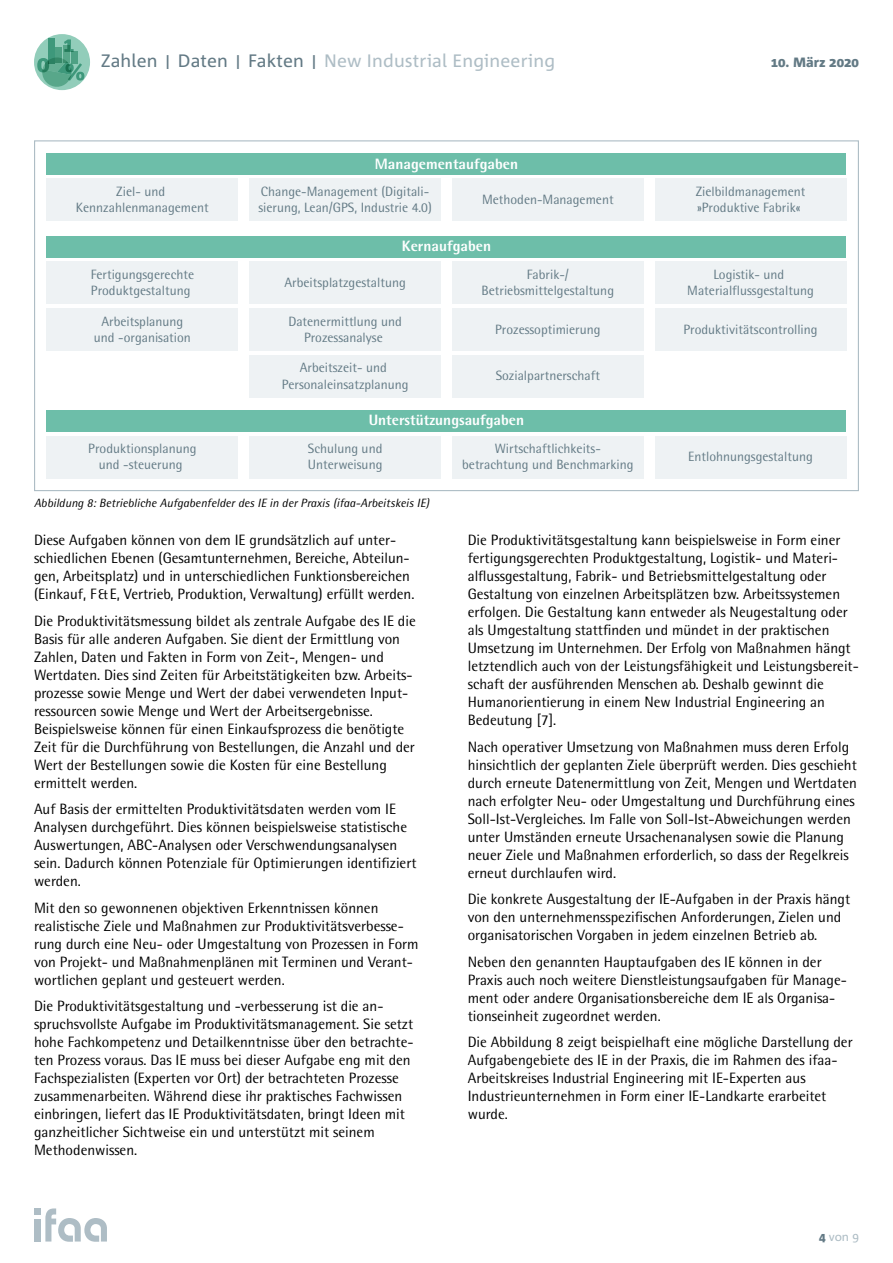
<style>
.page{position:relative;width:893px;height:1263px;background:#fff}
.page>*{position:absolute;margin:0;border:0;box-sizing:border-box;transform-origin:0 0}
.t1{font:18px "Corpid C1";letter-spacing:.01em;color:#aebdc5}
.t2{font:15px/18px "Rotis Semi Sans";color:#000}
.t3{font:800 15px "Rotis Semi Sans";color:#fff}
.t4{font:13.5px/16.2px "Rotis Semi Sans";color:#637a85;text-align:center}
.t5{font:800 13.5px "Corpid C1";color:#637a85}
.t6{font:italic 12px "Rotis Semi Sans";letter-spacing:.005em;color:#000}
.t7{font:12px "Corpid C1";color:#aebdc5}
.s1{color:#637a85}
.s2{font-size:14.4px;color:#637a85}
.s3{font-weight:800;color:#637a85}
</style>
<div class="page">
<div style="left:34px;top:34px;width:56px;height:56px;background:#92cdba;border-radius:50%"></div>
<div style="left:49px;top:38px;width:6px;height:25px;background:#3e987b"></div>
<svg style="left:37px;top:39px;width:47px;height:49px"></svg>
<div style="left:34px;top:1218px;width:6px;height:23px;background:#aebdc5"></div>
<div style="left:34px;top:1208px;width:6px;height:7px;background:#aebdc5"></div>
<svg style="left:45px;top:1208px;width:62px;height:34px"></svg>
<div style="left:47px;top:153px;width:799px;height:21px;background:#6dbea9"></div>
<div style="left:47px;top:236px;width:799px;height:21px;background:#6dbea9"></div>
<div style="left:47px;top:410px;width:799px;height:22px;background:#6dbea9"></div>
<div style="left:249px;top:179px;width:192px;height:42px;background:#eef2f4"></div>
<div style="left:249px;top:261px;width:192px;height:43px;background:#eef2f4"></div>
<div style="left:249px;top:308px;width:192px;height:43px;background:#eef2f4"></div>
<div style="left:249px;top:355px;width:192px;height:43px;background:#eef2f4"></div>
<div style="left:249px;top:436px;width:192px;height:42px;background:#eef2f4"></div>
<div style="left:47px;top:179px;width:191px;height:42px;background:#eef2f4"></div>
<div style="left:47px;top:261px;width:191px;height:43px;background:#eef2f4"></div>
<div style="left:47px;top:308px;width:191px;height:43px;background:#eef2f4"></div>
<div style="left:47px;top:436px;width:191px;height:42px;background:#eef2f4"></div>
<div style="left:452px;top:179px;width:191px;height:42px;background:#eef2f4"></div>
<div style="left:452px;top:261px;width:191px;height:43px;background:#eef2f4"></div>
<div style="left:452px;top:308px;width:191px;height:43px;background:#eef2f4"></div>
<div style="left:452px;top:436px;width:191px;height:42px;background:#eef2f4"></div>
<div style="left:452px;top:355px;width:191px;height:43px;background:#eef2f4"></div>
<div style="left:655px;top:179px;width:191px;height:42px;background:#eef2f4"></div>
<div style="left:655px;top:261px;width:191px;height:43px;background:#eef2f4"></div>
<div style="left:655px;top:308px;width:191px;height:43px;background:#eef2f4"></div>
<div style="left:655px;top:436px;width:191px;height:42px;background:#eef2f4"></div>
<p class="t1" style="left:101px;top:50px;width:455px"><span class="s1">Zahlen</span> <span class="s2">|</span> <span class="s1">Daten</span> <span class="s2">|</span> <span class="s1">Fakten</span> <span class="s2">|</span> New Industrial Engineering</p>
<p class="t5" style="left:771px;top:53px;width:90px">10. März 2020</p>
<p class="t3" style="left:375px;top:154px;width:145px">Managementaufgaben</p>
<p class="t4" style="left:76px;top:183px;width:134px">Ziel- und<br>Kennzahlenmanagement</p>
<p class="t4" style="left:258px;top:183px;width:175px;text-align:left">Change-Management (Digitali&shy;sierung, Lean/GPS, Industrie 4.0)</p>
<p class="t4" style="left:482px;top:191px;width:133px">Methoden-Management</p>
<p class="t3" style="left:402px;top:237px;width:91px">Kernaufgaben</p>
<p class="t4" style="left:91px;top:266px;width:105px;text-align:left">Fertigungsgerechte<br>Produktgestaltung</p>
<p class="t4" style="left:284px;top:274px;width:123px">Arbeitsplatzgestaltung</p>
<p class="t4" style="left:482px;top:266px;width:134px">Fabrik-/<br>Betriebsmittelgestaltung</p>
<p class="t4" style="left:94px;top:313px;width:98px">Arbeitsplanung und -organisation</p>
<p class="t4" style="left:288px;top:313px;width:115px">Datenermittlung und<br>Prozessanalyse</p>
<p class="t4" style="left:495px;top:321px;width:107px">Prozessoptimierung</p>
<p class="t4" style="left:282px;top:360px;width:128px">Arbeitszeit- und<br>Personaleinsatzplanung</p>
<p class="t4" style="left:496px;top:368px;width:106px">Sozialpartnerschaft</p>
<p class="t3" style="left:369px;top:411px;width:157px">Unterstützungsaufgaben</p>
<p class="t4" style="left:88px;top:440px;width:110px">Produktionsplanung und -steuerung</p>
<p class="t4" style="left:308px;top:440px;width:76px;text-align:left">Schulung und<br>Unterweisung</p>
<p class="t4" style="left:462px;top:440px;width:173px">Wirtschaftlichkeits&shy;betrachtung und Benchmarking</p>
<p class="t6" style="left:34px;top:495px;width:397px">Abbildung 8: Betriebliche Aufgabenfelder des IE in der Praxis (ifaa-Arbeitskeis IE)</p>
<p class="t4" style="left:696px;top:183px;width:111px;text-align:left">Zielbildmanagement »Produktive Fabrik«</p>
<p class="t4" style="left:687px;top:266px;width:128px">Logistik- und<br>Materialflussgestaltung</p>
<p class="t4" style="left:683px;top:321px;width:136px">Produktivitätscontrolling</p>
<p class="t4" style="left:688px;top:448px;width:126px">Entlohnungsgestaltung</p>
<p class="t2" style="left:34px;top:531px;width:382px">Diese Aufgaben können von dem IE grundsätzlich auf unter&shy;schiedlichen Ebenen (Gesamtunternehmen, Bereiche, Abteilun&shy;gen, Arbeitsplatz) und in unterschiedlichen Funktionsbereichen (Einkauf, F&amp;E, Vertrieb, Produktion, Verwaltung) erfüllt werden.</p>
<p class="t2" style="left:34px;top:611px;width:383px">Die Produktivitätsmessung bildet als zentrale Aufgabe des IE die Basis für alle anderen Aufgaben. Sie dient der Ermittlung von Zahlen, Daten und Fakten in Form von Zeit-, Mengen- und Wertdaten. Dies sind Zeiten für Arbeitstätigkeiten bzw. Arbeits&shy;prozesse sowie Menge und Wert der dabei verwendeten Input&shy;ressourcen sowie Menge und Wert der Arbeitsergebnisse.<br>Beispielsweise können für einen Einkaufsprozess die benötigte Zeit für die Durchführung von Bestellungen, die Anzahl und der Wert der Bestellungen sowie die Kosten für eine Bestellung ermittelt werden.</p>
<p class="t2" style="left:34px;top:800px;width:384px">Auf Basis der ermittelten Produktivitätsdaten werden vom IE Analysen durchgeführt. Dies können beispielsweise statistische Auswertungen, ABC-Analysen oder Verschwendungsanalysen sein. Dadurch können Potenziale für Optimierungen identifiziert werden.</p>
<p class="t2" style="left:34px;top:898px;width:386px">Mit den so gewonnenen objektiven Erkenntnissen können realistische Ziele und Maßnahmen zur Produktivitätsverbesse&shy;rung durch eine Neu- oder Umgestaltung von Prozessen in Form von Projekt- und Maßnahmenplänen mit Terminen und Verant&shy;wortlichen geplant und gesteuert werden.</p>
<p class="t2" style="left:34px;top:997px;width:381px">Die Produktivitätsgestaltung und -verbesserung ist die an&shy;spruchsvollste Aufgabe im Produktivitätsmanagement. Sie setzt hohe Fachkompetenz und Detailkenntnisse über den betrachte&shy;ten Prozess voraus. Das IE muss bei dieser Aufgabe eng mit den Fachspezialisten (Experten vor Ort) der betrachteten Prozesse zusammenarbeiten. Während diese ihr praktisches Fachwissen einbringen, liefert das IE Produktivitätsdaten, bringt Ideen mit ganzheitlicher Sichtweise ein und unterstützt mit seinem Methodenwissen.</p>
<p class="t2" style="left:468px;top:531px;width:393px">Die Produktivitätsgestaltung kann beispielsweise in Form einer fertigungsgerechten Produktgestaltung, Logistik- und Materi&shy;alflussgestaltung, Fabrik- und Betriebsmittelgestaltung oder Gestaltung von einzelnen Arbeitsplätzen bzw. Arbeitssystemen erfolgen. Die Gestaltung kann entweder als Neugestaltung oder als Umgestaltung stattfinden und mündet in der praktischen Umsetzung im Unternehmen. Der Erfolg von Maßnahmen hängt letztendlich auch von der Leistungsfähigkeit und Leistungsbereit&shy;schaft der ausführenden Menschen ab. Deshalb gewinnt die Humanorientierung in einem New Industrial Engineering an Bedeutung [7].</p>
<p class="t2" style="left:468px;top:737px;width:391px">Nach operativer Umsetzung von Maßnahmen muss deren Erfolg hinsichtlich der geplanten Ziele überprüft werden. Dies geschieht durch erneute Datenermittlung von Zeit, Mengen und Wertdaten nach erfolgter Neu- oder Umgestaltung und Durchführung eines Soll-Ist-Vergleiches. Im Falle von Soll-Ist-Abweichungen werden unter Umständen erneute Ursachenanalysen sowie die Planung neuer Ziele und Maßnahmen erforderlich, so dass der Regelkreis erneut durchlaufen wird.</p>
<p class="t2" style="left:468px;top:890px;width:384px">Die konkrete Ausgestaltung der IE-Aufgaben in der Praxis hängt von den unternehmensspezifischen Anforderungen, Zielen und organisatorischen Vorgaben in jedem einzelnen Betrieb ab.</p>
<p class="t2" style="left:468px;top:952px;width:381px">Neben den genannten Hauptaufgaben des IE können in der Praxis auch noch weitere Dienstleistungsaufgaben für Manage&shy;ment oder andere Organisationsbereiche dem IE als Organisa&shy;tionseinheit zugeordnet werden.</p>
<p class="t2" style="left:468px;top:1033px;width:386px">Die Abbildung 8 zeigt beispielhaft eine mögliche Darstellung der Aufgabengebiete des IE in der Praxis, die im Rahmen des ifaa-Arbeitskreises Industrial Engineering mit IE-Experten aus Industrieunternehmen in Form einer IE-Landkarte erarbeitet wurde.</p>
<p class="t7" style="left:819px;top:1229px;width:41px"><span class="s3">4</span> von 9</p>
</div>
